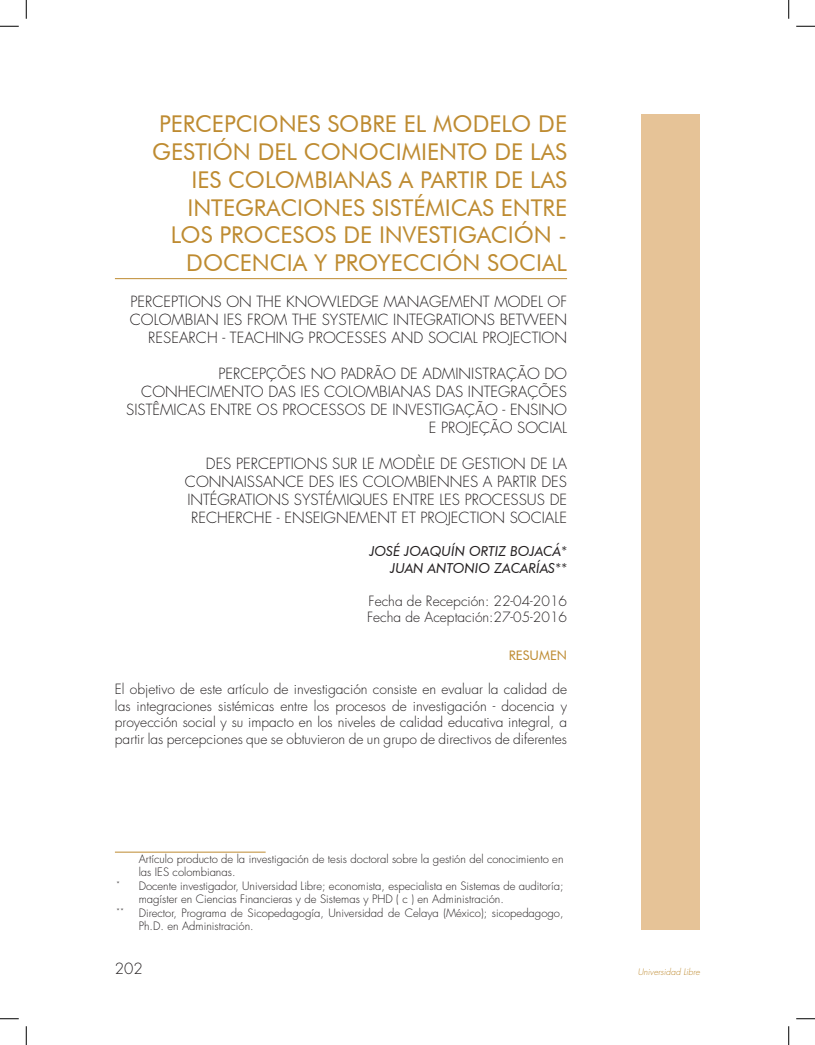
<style>
.page{position:relative;width:815px;height:1045px;background:#fff}
.page>*{position:absolute;margin:0;border:0;box-sizing:border-box;transform-origin:0 0}
.t1{font:23.12px/27.8px "Futura BT";color:#be8b31;text-align:right}
.t2{font:300 15px/18px "Futura Std";color:#231f20;text-align:right}
.t3{font:300 13.75px/16.5px "Futura Std";color:#231f20}
.t4{font:italic 13.75px/16.5px "Futura BT";color:#231f20;text-align:right}
.t5{font:13.12px "Futura BT";color:#be8b31}
.t6{font:300 11.25px/13.5px "Futura Std";color:#231f20}
.t7{font:italic 300 8.75px "Futura Std";color:#be8b31}
.t8{font:300 6.5px "Futura Std";color:#231f20}
</style>
<div class="page">
<hr style="left:115px;top:852px;width:150px;height:1px;background:#be8b31">
<hr style="left:115px;top:278px;width:452px;height:1px;background:#be8b31">
<div style="left:641px;top:115px;width:58px;height:815px;background:#e6c397"></div>
<svg style="left:0;top:25px;width:19px;height:2px"></svg>
<svg style="left:796px;top:25px;width:18px;height:2px"></svg>
<svg style="left:0;top:1018px;width:19px;height:1px"></svg>
<svg style="left:796px;top:1018px;width:18px;height:1px"></svg>
<svg style="left:25px;top:0;width:2px;height:19px"></svg>
<svg style="left:25px;top:1026px;width:2px;height:19px"></svg>
<svg style="left:788px;top:0;width:1px;height:19px"></svg>
<svg style="left:788px;top:1026px;width:1px;height:19px"></svg>
<h1 class="t1" style="left:152px;top:110px;width:416px">PERCEPCIONES SOBRE EL MODELO DE<br>GESTIÓN DEL CONOCIMIENTO DE LAS<br>IES COLOMBIANAS A PARTIR DE LAS<br>INTEGRACIONES SISTÉMICAS ENTRE<br>LOS PROCESOS DE INVESTIGACIÓN -<br>DOCENCIA Y PROYECCIÓN SOCIAL</h1>
<p class="t2" style="left:130px;top:293px;width:438px">PERCEPTIONS ON THE KNOWLEDGE MANAGEMENT MODEL OF<br>COLOMBIAN IES FROM THE SYSTEMIC INTEGRATIONS BETWEEN<br>RESEARCH - TEACHING PROCESSES AND SOCIAL PROJECTION</p>
<p class="t2" style="left:126px;top:365px;width:442px">PERCEPÇÕES NO PADRÃO DE ADMINISTRAÇÃO DO CONHECIMENTO DAS IES COLOMBIANAS DAS INTEGRAÇÕES SISTÊMICAS ENTRE OS PROCESSOS DE INVESTIGAÇÃO - ENSINO E PROJEÇÃO SOCIAL</p>
<p class="t2" style="left:185px;top:455px;width:383px">DES PERCEPTIONS SUR LE MODÈLE DE GESTION DE LA CONNAISSANCE DES IES COLOMBIENNES A PARTIR DES INTÉGRATIONS SYSTÉMIQUES ENTRE LES PROCESSUS DE RECHERCHE - ENSEIGNEMENT ET PROJECTION SOCIALE</p>
<p class="t4" style="left:369px;top:543px;width:199px">JOSÉ JOAQUÍN ORTIZ BOJACÁ*<br>JUAN ANTONIO ZACARÍAS**</p>
<p class="t3" style="left:367px;top:593px;width:201px">Fecha de Recepción: 22-04-2016<br>Fecha de Aceptación:27-05-2016</p>
<p class="t5" style="left:509px;top:647px;width:60px">RESUMEN</p>
<p class="t3" style="left:115px;top:681px;width:453px;text-align:justify">El objetivo de este artículo de investigación consiste en evaluar la calidad de las integraciones sistémicas entre los procesos de investigación - docencia y proyección social y su impacto en los niveles de calidad educativa integral, a partir las percepciones que se obtuvieron de un grupo de directivos de diferentes</p>
<p class="t6" style="left:139px;top:852px;width:426px">Artículo producto de la investigación de tesis doctoral sobre la gestión del conocimiento en</p>
<p class="t6" style="left:139px;top:865px;width:98px">las IES colombianas.</p>
<p class="t6" style="left:116px;top:879px;width:448px"><sup>*</sup> Docente investigador, Universidad Libre; economista, especialista en Sistemas de auditoría;</p>
<p class="t6" style="left:139px;top:892px;width:366px">magíster en Ciencias Financieras y de Sistemas y PHD ( c ) en Administración.</p>
<p class="t8" style="left:116px;top:906px;width:10px">**</p>
<p class="t6" style="left:139px;top:906px;width:426px">Director, Programa de Sicopedagogía, Universidad de Celaya (México); sicopedagogo,<br>Ph.D. en Administración.</p>
<p class="t2" style="left:115px;top:960px;width:29px">202</p>
<p class="t7" style="left:637px;top:966px;width:64px">Universidad Libre</p>
</div>
